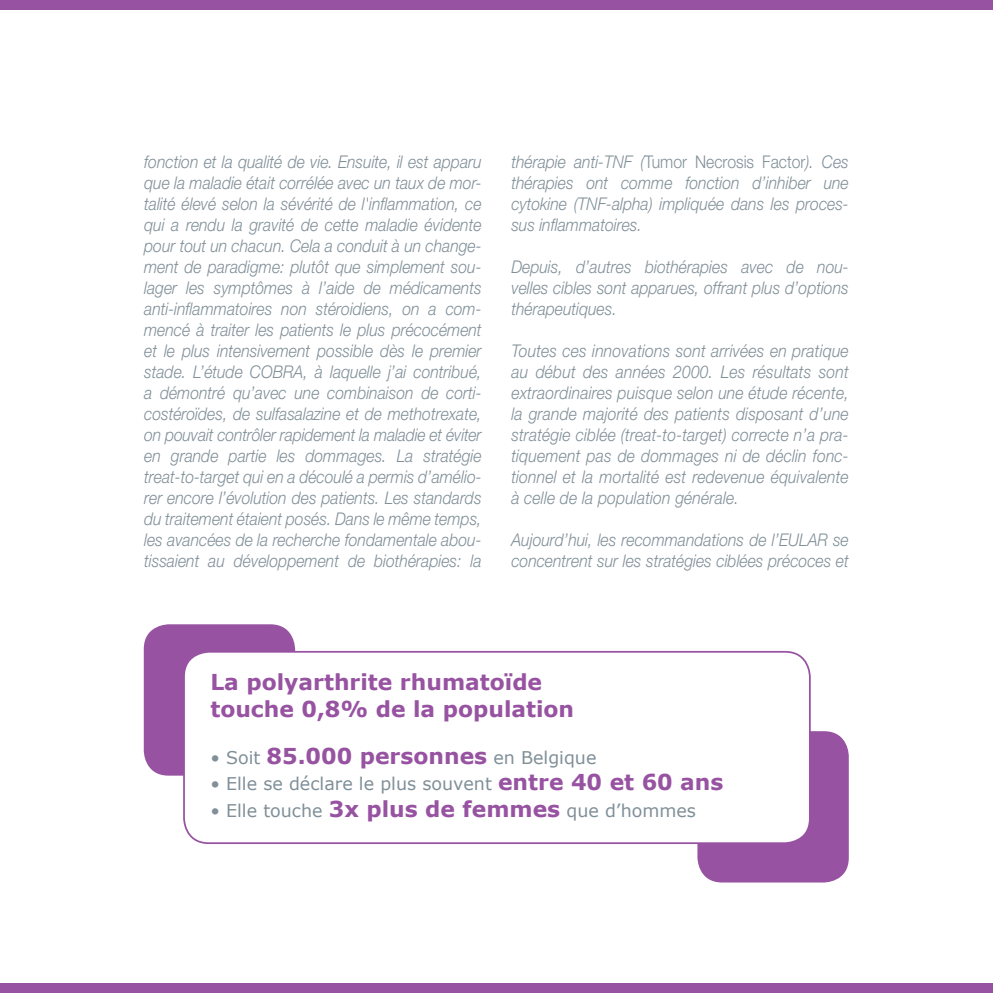
<style>
.page{position:relative;width:993px;height:993px;background:#fff}
.page>*{position:absolute;margin:0;border:0;box-sizing:border-box;transform-origin:0 0}
.encadre-body{font:700 21.88px/26.2px "Verdana";color:#9753a1}
.body{font:italic 300 17.5px/21px "Helvetica Neue";color:#808f98;text-align:justify;scale:.9 1}
.encadre-body-2{font:17.5px "Verdana";color:#808f98}
.s1{font-style:normal}
.s2{font-weight:700;font-size:21.88px;color:#9753a1}
</style>
<div class="page">
<div style="left:0;top:0;width:992px;height:10px;background:#9753a1"></div>
<div style="left:0;top:982px;width:992px;height:10px;background:#9753a1"></div>
<div style="left:144px;top:624px;width:151px;height:151px;background:#9753a1;border-radius:25px"></div>
<div style="left:697px;top:731px;width:151px;height:151px;background:#9753a1;border-radius:25px"></div>
<div style="left:184px;top:651px;width:625px;height:191px;background:#fff;border-radius:25px"></div>
<div style="left:183px;top:650px;width:627px;height:193px;border:2px solid #9753a1;border-radius:25px"></div>
<p class="body" style="left:144px;top:151px;width:376px">fonction et la qualité de vie. Ensuite, il est apparu que la maladie était corrélée avec un taux de mor&shy;talité élevé selon la sévérité de l'inflammation, ce qui a rendu la gravité de cette maladie évidente pour tout un chacun. Cela a conduit à un change&shy;ment de paradigme: plutôt que simplement sou&shy;lager les symptômes à l’aide de médicaments anti-inflammatoires non stéroidiens, on a com&shy;mencé à traiter les patients le plus précocément et le plus intensivement possible dès le premier stade. L’étude COBRA, à laquelle j’ai contribué, a démontré qu’avec une combinaison de corti&shy;costéroïdes, de sulfasalazine et de methotrexate, on pouvait contrôler rapidement la maladie et éviter en grande partie les dommages. La stratégie treat-to-target qui en a découlé a permis d’amélio&shy;rer encore l’évolution des patients. Les standards du traitement étaient posés. Dans le même temps, les avancées de la recherche fondamentale abou&shy;tissaient au développement de biothérapies: la</p>
<p class="body" style="left:511px;top:151px;width:376px">thérapie anti-TNF (<span class="s1">Tumor Necrosis Factor</span>). Ces thérapies ont comme fonction d’inhiber une cytokine (TNF-alpha) impliquée dans les proces&shy;sus inflammatoires.</p>
<p class="body" style="left:511px;top:256px;width:376px">Depuis, d’autres biothérapies avec de nou&shy;velles cibles sont apparues, offrant plus d’options thérapeutiques.</p>
<p class="body" style="left:511px;top:340px;width:376px">Toutes ces innovations sont arrivées en pratique au début des années 2000. Les résultats sont extraordinaires puisque selon une étude récente, la grande majorité des patients disposant d’une stratégie ciblée (treat-to-target) correcte n’a pra&shy;tiquement pas de dommages ni de déclin fonc&shy;tionnel et la mortalité est redevenue équivalente à celle de la population générale.</p>
<p class="body" style="left:511px;top:529px;width:376px">Aujourd’hui, les recommandations de l’EULAR se concentrent sur les stratégies ciblées précoces et</p>
<p class="encadre-body" style="left:210px;top:668px;width:365px">La polyarthrite rhumatoïde touche 0,8% de la population</p>
<p class="encadre-body-2" style="left:210px;top:745px;width:387px">• Soit <span class="s2">85.000 personnes</span> en Belgique</p>
<p class="encadre-body-2" style="left:210px;top:771px;width:514px">• Elle se déclare le plus souvent <span class="s2">entre 40 et 60 ans</span></p>
<p class="encadre-body-2" style="left:210px;top:797px;width:487px">• Elle touche <span class="s2">3x plus de femmes</span> que d’hommes</p>
</div>
